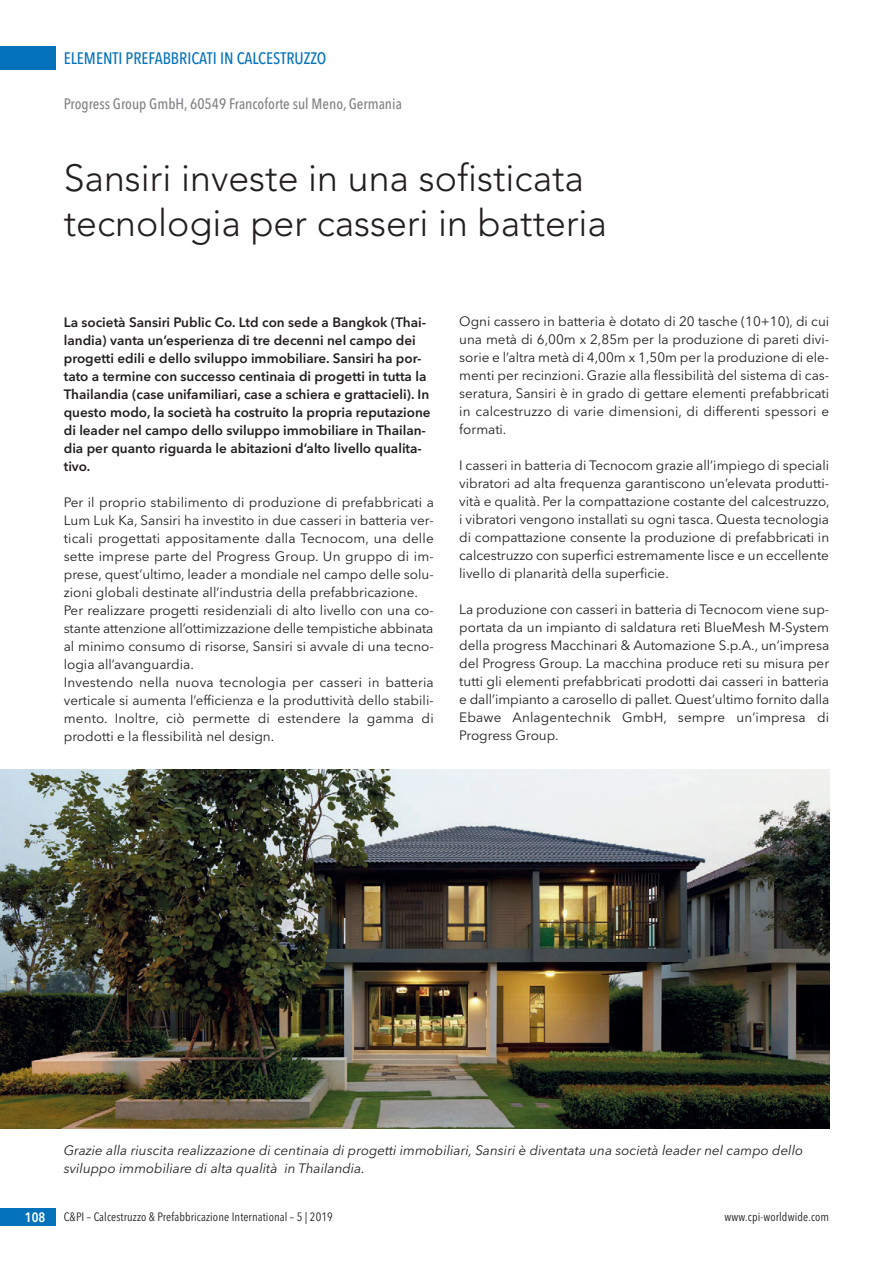
<style>
.page{position:relative;width:893px;height:1263px;background:#fff}
.page>*{position:absolute;margin:0;border:0;box-sizing:border-box;transform-origin:0 0}
.t1{font:300 37.5px/45px "Avenir";color:#231f20}
.t2{font:500 16.5px "Avenir Next Condensed";color:#0372bb}
.t3{font:500 15px "Avenir Next Condensed";color:#808285}
.t4{font:13.5px/18px "Avenir Next";color:#231f20;text-align:justify}
.t5{font:600 13.5px/18px "Avenir Next";color:#231f20}
.t6{font:italic 13.5px/18px "Avenir Next";color:#231f20}
.t7{font:600 13.5px "Avenir Next Condensed";color:#fff}
.t8{font:12px "Avenir Next Condensed";letter-spacing:.01em;color:#231f20}
</style>
<div class="page">
<div style="left:0;top:47px;width:55px;height:23px;background:#0372bb"></div>
<div style="left:0;top:1208px;width:55px;height:18px;background:#0372bb"></div>
<img style="left:0;top:770px;width:829px;height:358px">
<p class="t2" style="left:64px;top:51px;width:264px">ELEMENTI PREFABBRICATI IN CALCESTRUZZO</p>
<p class="t3" style="left:64px;top:97px;width:340px">Progress Group GmbH, 60549 Francoforte sul Meno, Germania</p>
<h1 class="t1" style="left:64px;top:158px;width:545px">Sansiri investe in una sofisticata tecnologia per casseri in batteria</h1>
<p class="t5" style="left:64px;top:314px;width:368px">La società Sansiri Public Co. Ltd con sede a Bangkok (Thai&shy;landia) vanta un’esperienza di tre decenni nel campo dei progetti edili e dello sviluppo immobiliare. Sansiri ha por&shy;tato a termine con successo centinaia di progetti in tutta la Thailandia (case unifamiliari, case a schiera e grattacieli). In questo modo, la società ha costruito la propria reputazione di leader nel campo dello sviluppo immobiliare in Thailan&shy;dia per quanto riguarda le abitazioni d’alto livello qualita&shy;tivo.</p>
<p class="t4" style="left:64px;top:494px;width:372px;text-align:left">Per il proprio stabilimento di produzione di prefabbricati a Lum Luk Ka, Sansiri ha investito in due casseri in batteria ver&shy;ticali progettati appositamente dalla Tecnocom, una delle sette imprese parte del Progress Group. Un gruppo di im&shy;prese, quest’ultimo, leader a mondiale nel campo delle solu&shy;zioni globali destinate all’industria della prefabbricazione.<br>Per realizzare progetti residenziali di alto livello con una co&shy;stante attenzione all’ottimizzazione delle tempistiche abbinata al minimo consumo di risorse, Sansiri si avvale di una tecno&shy;logia all’avanguardia.<br>Investendo nella nuova tecnologia per casseri in batteria verticale si aumenta l’efficienza e la produttività dello stabili&shy;mento. Inoltre, ciò permette di estendere la gamma di prodotti e la flessibilità nel design.</p>
<p class="t4" style="left:459px;top:314px;width:371px">Ogni cassero in batteria è dotato di 20 tasche (10+10), di cui una metà di 6,00m x 2,85m per la produzione di pareti divi&shy;sorie e l’altra metà di 4,00m x 1,50m per la produzione di ele&shy;menti per recinzioni. Grazie alla flessibilità del sistema di cas&shy;seratura, Sansiri è in grado di gettare elementi prefabbricati in calcestruzzo di varie dimensioni, di differenti spessori e formati.</p>
<p class="t4" style="left:459px;top:458px;width:372px">I casseri in batteria di Tecnocom grazie all’impiego di speciali vibratori ad alta frequenza garantiscono un’elevata produtti&shy;vità e qualità. Per la compattazione costante del calcestruzzo, i vibratori vengono installati su ogni tasca. Questa tecnologia di compattazione consente la produzione di prefabbricati in calcestruzzo con superfici estremamente lisce e un eccellente livello di planarità della superficie.</p>
<p class="t4" style="left:459px;top:602px;width:372px">La produzione con casseri in batteria di Tecnocom viene sup&shy;portata da un impianto di saldatura reti BlueMesh M-System della progress Macchinari &amp; Automazione S.p.A., un’impresa del Progress Group. La macchina produce reti su misura per tutti gli elementi prefabbricati prodotti dai casseri in batteria e dall’impianto a carosello di pallet. Quest’ultimo fornito dalla Ebawe Anlagentechnik GmbH, sempre un’impresa di Progress Group.</p>
<p class="t6" style="left:64px;top:1142px;width:741px">Grazie alla riuscita realizzazione di centinaia di progetti immobiliari, Sansiri è diventata una società leader nel campo dello sviluppo immobiliare di alta qualità in Thailandia.</p>
<p class="t7" style="left:25px;top:1211px;width:22px">108</p>
<p class="t8" style="left:64px;top:1211px;width:271px">C&amp;PI – Calcestruzzo &amp; Prefabbricazione International – 5 | 2019</p>
<p class="t8" style="left:725px;top:1211px;width:106px">www.cpi-worldwide.com</p>
</div>
